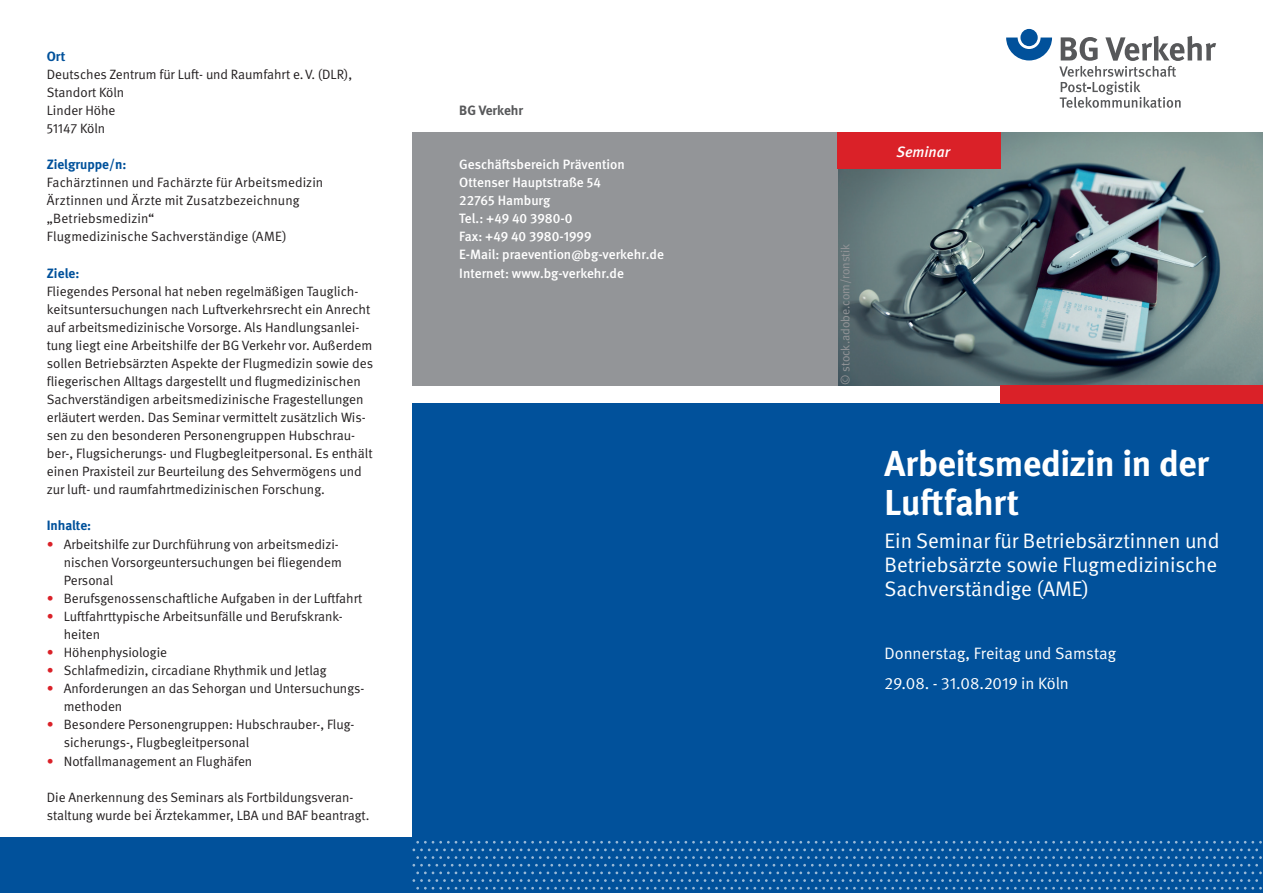
<style>
.page{position:relative;width:1263px;height:893px;background:#fff}
.page>*{position:absolute;margin:0;border:0;box-sizing:border-box;transform-origin:0 0}
.t1{font:700 36px/39px "DGUV Meta";letter-spacing:-.01em;color:#fff}
.t2{font:21px/24px "DGUV Meta";color:#fff;text-align:justify}
.t3{font:16.5px/30px "DGUV Meta";color:#fff}
.t4{font:italic 500 15px "DGUV Meta";color:#fff}
.t5{font:13.5px/18.1px "DGUV Meta";color:#231f20}
.t6{font:500 13.5px/18.1px "DGUV Meta";color:#fff}
.t7{font:700 13.5px "DGUV Meta";color:#01519b}
.t8{font:700 13.5px "DGUV Meta";color:#57585a}
.t9{font:12px "DGUV Meta";color:#939598}
.s1{color:#da2128}
</style>
<div class="page">
<img style="left:838px;top:133px;width:425px;height:253px">
<div style="left:838px;top:404px;width:425px;height:489px;background:#01519b"></div>
<div style="left:412px;top:133px;width:426px;height:253px;background:#939598"></div>
<div style="left:838px;top:133px;width:163px;height:36px;background:#da2128"></div>
<div style="left:0;top:838px;width:412px;height:55px;background:#01519b"></div>
<div style="left:412px;top:404px;width:426px;height:489px;background:#01519b"></div>
<svg style="left:412px;top:841px;width:850px;height:49px"></svg>
<svg style="left:1006px;top:38px;width:46px;height:22px"></svg>
<div style="left:1020px;top:29px;width:18px;height:17px;background:#01519b;border-radius:50%"></div>
<svg style="left:1059px;top:36px;width:157px;height:72px"></svg>
<div style="left:1001px;top:386px;width:262px;height:18px;background:#da2128"></div>
<p class="t7" style="left:47px;top:48px;width:20px">Ort</p>
<p class="t5" style="left:47px;top:65px;width:307px">Deutsches Zentrum für Luft- und Raumfahrt e.V. (DLR),<br>Standort Köln<br>Linder Höhe<br>51147 Köln</p>
<p class="t7" style="left:47px;top:156px;width:81px">Zielgruppe/n:</p>
<p class="t5" style="left:47px;top:174px;width:278px">Fachärztinnen und Fachärzte für Arbeitsmedizin Ärztinnen und Ärzte mit Zusatzbezeichnung „Betriebsmedizin“<br>Flugmedizinische Sachverständige (AME)</p>
<p class="t7" style="left:47px;top:265px;width:34px">Ziele:</p>
<p class="t5" style="left:47px;top:282px;width:328px">Fliegendes Personal hat neben regelmäßigen Tauglich&shy;keitsuntersuchungen nach Luftverkehrsrecht ein Anrecht auf arbeitsmedizinische Vorsorge. Als Handlungsanlei&shy;tung liegt eine Arbeitshilfe der BG Verkehr vor. Außerdem sollen Betriebsärzten Aspekte der Flugmedizin sowie des fliegerischen Alltags dargestellt und flugmedizinischen Sachverständigen arbeitsmedizinische Fragestellungen erläutert werden. Das Seminar vermittelt zusätzlich Wis&shy;sen zu den besonderen Personengruppen Hubschrau&shy;ber-, Flugsicherungs- und Flugbegleitpersonal. Es enthält einen Praxisteil zur Beurteilung des Sehvermögens und zur luft- und raumfahrtmedizinischen Forschung.</p>
<p class="t7" style="left:47px;top:518px;width:46px">Inhalte:</p>
<p class="t5" style="left:64px;top:535px;width:280px;text-indent:-17px"><span class="s1">•</span> Arbeitshilfe zur Durchführung von arbeitsmedizi&shy;nischen Vorsorgeuntersuchungen bei fliegendem<br>Personal</p>
<p class="t5" style="left:47px;top:589px;width:317px"><span class="s1">•</span> Berufsgenossenschaftliche Aufgaben in der Luftfahrt</p>
<p class="t5" style="left:64px;top:607px;width:280px;text-indent:-17px"><span class="s1">•</span> Luftfahrttypische Arbeitsunfälle und Berufskrank&shy;heiten</p>
<p class="t5" style="left:47px;top:644px;width:122px"><span class="s1">•</span> Höhenphysiologie</p>
<p class="t5" style="left:47px;top:662px;width:281px"><span class="s1">•</span> Schlafmedizin, circadiane Rhythmik und Jetlag</p>
<p class="t5" style="left:64px;top:680px;width:302px;text-indent:-17px"><span class="s1">•</span> Anforderungen an das Sehorgan und Untersuchungs&shy;methoden</p>
<p class="t5" style="left:64px;top:716px;width:292px;text-indent:-17px"><span class="s1">•</span> Besondere Personengruppen: Hubschrauber-, Flug&shy;sicherungs-, Flugbegleitpersonal</p>
<p class="t5" style="left:47px;top:752px;width:207px"><span class="s1">•</span> Notfallmanagement an Flughäfen</p>
<p class="t5" style="left:47px;top:788px;width:324px">Die Anerkennung des Seminars als Fortbildungsveran&shy;staltung wurde bei Ärztekammer, LBA und BAF beantragt.</p>
<p class="t8" style="left:459px;top:102px;width:65px">BG Verkehr</p>
<p class="t6" style="left:459px;top:156px;width:206px">Geschäftsbereich Prävention<br>Ottenser Hauptstraße 54<br>22765 Hamburg<br>Tel.: +49 40 3980-0<br>Fax: +49 40 3980-1999<br>E-Mail: praevention@bg-verkehr.de<br>Internet: www.bg-verkehr.de</p>
<p class="t4" style="left:896px;top:142px;width:55px">Seminar</p>
<p class="t9" style="left:838px;top:385px;width:142px;rotate:-90deg">© stock.adobe.com/ronstik</p>
<h1 class="t1" style="left:884px;top:445px;width:326px">Arbeitsmedizin in der<br>Luftfahrt</h1>
<h2 class="t2" style="left:884px;top:529px;width:337px">Ein Seminar für Betriebsärztinnen und Betriebsärzte sowie Flugmedizinische Sachverständige (AME)</h2>
<p class="t3" style="left:884px;top:639px;width:233px">Donnerstag, Freitag und Samstag<br>29.08. - 31.08.2019 in Köln</p>
</div>
